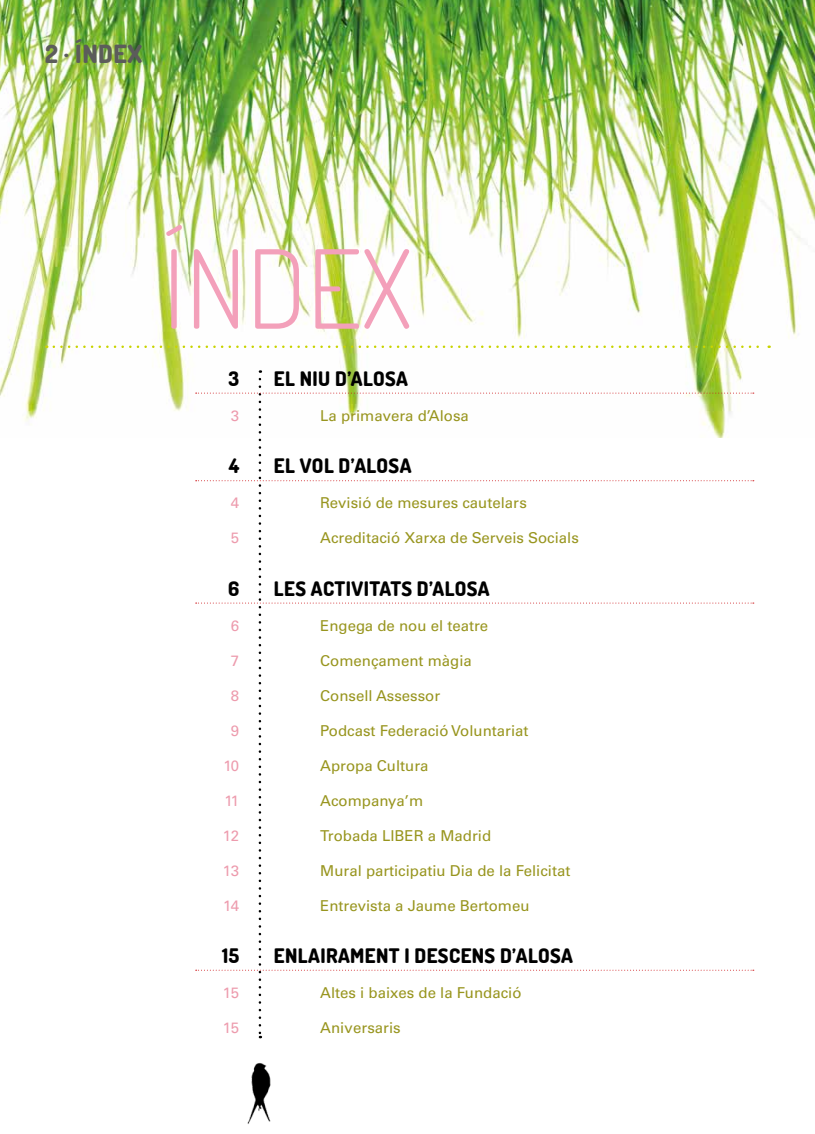
<style>
.page{position:relative;width:815px;height:1134px;background:#fff}
.page>*{position:absolute;margin:0;border:0;box-sizing:border-box;transform-origin:0 0}
.t1{font:300 108.75px "Dosis";color:#f3a0ba}
.t2{font:800 25px "Dosis";letter-spacing:.02em;color:#5c5c5b}
.t3{font:800 20px "Dosis";letter-spacing:.02em;color:#000}
.t4{font:15px "Univers";color:#98951e}
.t5{font:15px "Univers";letter-spacing:-.015em;color:#ed9bad}
</style>
<div class="page">
<img style="left:0;top:0;width:815px;height:421px">
<svg style="left:54px;top:345px;width:716px;height:3px"></svg>
<svg style="left:196px;top:379px;width:558px;height:659px"></svg>
<img style="left:247px;top:1063px;width:24px;height:61px">
<h2 class="t2" style="left:45px;top:38px;width:99px">2 · ÍNDEX</h2>
<h1 class="t1" style="left:163px;top:217px;width:251px">ÍNDEX</h1>
<h3 class="t3" style="left:229px;top:365px;width:12px">3</h3>
<p class="t5" style="left:231px;top:406px;width:10px">3</p>
<h3 class="t3" style="left:229px;top:453px;width:12px">4</h3>
<p class="t5" style="left:231px;top:494px;width:10px">4</p>
<p class="t5" style="left:231px;top:529px;width:10px">5</p>
<h3 class="t3" style="left:228px;top:575px;width:13px">6</h3>
<p class="t5" style="left:231px;top:616px;width:10px">6</p>
<p class="t5" style="left:231px;top:651px;width:10px">7</p>
<p class="t5" style="left:231px;top:686px;width:10px">8</p>
<p class="t5" style="left:231px;top:721px;width:10px">9</p>
<p class="t5" style="left:223px;top:756px;width:17px">10</p>
<p class="t5" style="left:225px;top:791px;width:16px">11</p>
<p class="t5" style="left:223px;top:826px;width:18px">12</p>
<p class="t5" style="left:223px;top:861px;width:18px">13</p>
<p class="t5" style="left:223px;top:896px;width:18px">14</p>
<h3 class="t3" style="left:222px;top:943px;width:18px">15</h3>
<p class="t5" style="left:223px;top:984px;width:18px">15</p>
<p class="t5" style="left:223px;top:1019px;width:18px">15</p>
<h3 class="t3" style="left:274px;top:365px;width:136px">EL NIU D’ALOSA</h3>
<p class="t4" style="left:320px;top:406px;width:150px">La primavera d’Alosa</p>
<h3 class="t3" style="left:274px;top:453px;width:139px">EL VOL D’ALOSA</h3>
<p class="t4" style="left:320px;top:494px;width:208px">Revisió de mesures cautelars</p>
<p class="t4" style="left:320px;top:529px;width:260px">Acreditació Xarxa de Serveis Socials</p>
<h3 class="t3" style="left:274px;top:575px;width:217px">LES ACTIVITATS D’ALOSA</h3>
<p class="t4" style="left:320px;top:616px;width:170px">Engega de nou el teatre</p>
<p class="t4" style="left:320px;top:651px;width:153px">Començament màgia</p>
<p class="t4" style="left:320px;top:686px;width:122px">Consell Assessor</p>
<p class="t4" style="left:320px;top:721px;width:210px">Podcast Federació Voluntariat</p>
<p class="t4" style="left:320px;top:756px;width:110px">Apropa Cultura</p>
<p class="t4" style="left:320px;top:791px;width:105px">Acompanya’m</p>
<p class="t4" style="left:320px;top:826px;width:173px">Trobada LIBER a Madrid</p>
<p class="t4" style="left:320px;top:861px;width:252px">Mural participatiu Dia de la Felicitat</p>
<p class="t4" style="left:320px;top:896px;width:211px">Entrevista a Jaume Bertomeu</p>
<h3 class="t3" style="left:274px;top:943px;width:300px">ENLAIRAMENT I DESCENS D’ALOSA</h3>
<p class="t4" style="left:320px;top:984px;width:203px">Altes i baixes de la Fundació</p>
<p class="t4" style="left:320px;top:1019px;width:82px">Aniversaris</p>
</div>
